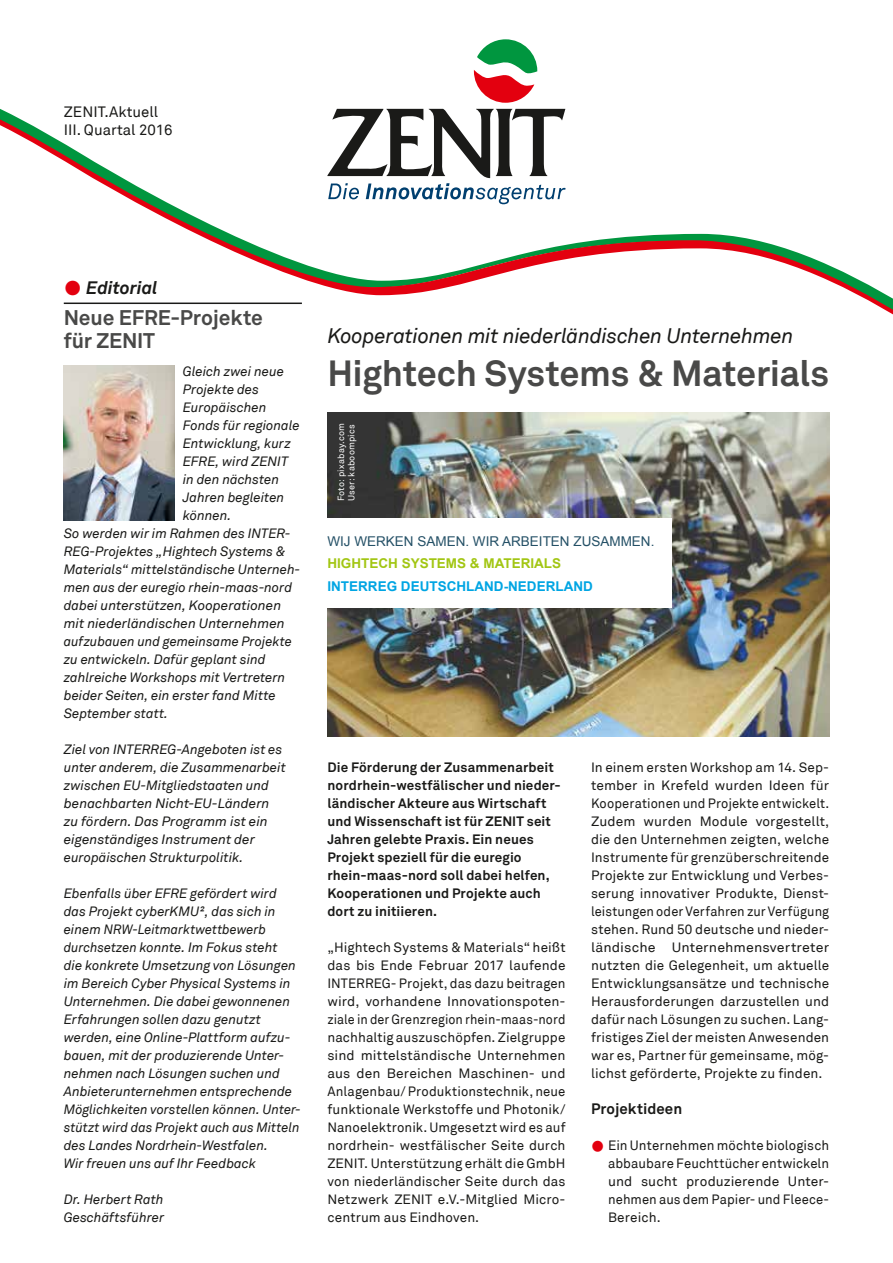
<style>
.page{position:relative;width:893px;height:1263px;background:#fff}
.page>*{position:absolute;margin:0;border:0;box-sizing:border-box;transform-origin:0 0}
.t1{font:700 36px "Akkurat";letter-spacing:-.01em;color:#494948}
.t2{font:italic 21px "Akkurat";letter-spacing:-.02em;color:#1a1a18}
.t3{font:700 21px/22.5px "Akkurat";letter-spacing:-.01em;color:#494948}
.t4{font:italic 700 18px "Akkurat";letter-spacing:-.005em;color:#1a1a18}
.t5{font:15px/18px "Akkurat";color:#1a1a18}
.t6{font:700 15px "Akkurat";letter-spacing:.005em;color:#1a1a18}
.t7{font:13.5px/18px "Akkurat";letter-spacing:.005em;color:#1a1a18;text-align:justify}
.t8{font:italic 13.5px/18px "Akkurat";letter-spacing:-.005em;color:#1a1a18}
.t9{font:700 13.5px/18px "Akkurat";letter-spacing:.01em;color:#1a1a18}
.t10{font:13.5px "Arial";color:#245066}
.t11{font:700 13.5px "Arial";color:#00a5e3}
.t12{font:700 13.5px "Arial";color:#a2c613}
.t13{font:9px/10.5px "Akkurat";letter-spacing:.02em;color:#fff}
.s1{font-family:"Button Bonus Circle Negative";font-weight:400;font-style:normal;color:#e3000f}
.s2{font-family:"Button Bonus Circle Negative";color:#e3000f}
</style>
<div class="page">
<svg style="left:474px;top:39px;width:63px;height:64px"></svg>
<svg style="left:0;top:109px;width:566px;height:10px"></svg>
<svg style="left:0;top:119px;width:893px;height:196px"></svg>
<hr style="left:64px;top:303px;width:238px;height:1px;background:#1a1a18">
<img style="left:64px;top:366px;width:110px;height:154px">
<img style="left:327px;top:412px;width:502px;height:324px">
<div style="left:327px;top:519px;width:345px;height:89px;background:#fff"></div>
<p class="t5" style="left:64px;top:103px;width:110px">ZENIT.Aktuell<br>III. Quartal 2016</p>
<h3 class="t4" style="left:64px;top:276px;width:95px"><span class="s1">£</span> Editorial</h3>
<h2 class="t3" style="left:64px;top:307px;width:201px">Neue EFRE-Projekte für ZENIT</h2>
<p class="t8" style="left:183px;top:363px;width:103px">Gleich zwei neue</p>
<p class="t8" style="left:183px;top:381px;width:78px">Projekte des</p>
<p class="t8" style="left:183px;top:399px;width:85px">Europäischen</p>
<p class="t8" style="left:183px;top:417px;width:118px">Fonds für regionale</p>
<p class="t8" style="left:183px;top:435px;width:110px">Entwicklung, kurz</p>
<p class="t8" style="left:183px;top:453px;width:107px">EFRE, wird ZENIT</p>
<p class="t8" style="left:183px;top:471px;width:98px">in den nächsten</p>
<p class="t8" style="left:183px;top:489px;width:103px">Jahren begleiten</p>
<p class="t8" style="left:183px;top:507px;width:50px">können.</p>
<p class="t8" style="left:64px;top:525px;width:229px">So werden wir im Rahmen des INTER-</p>
<p class="t8" style="left:64px;top:543px;width:223px">REG-Projektes „Hightech Systems &amp;</p>
<p class="t8" style="left:64px;top:561px;width:236px">Materials“ mittelständische Unterneh-</p>
<p class="t8" style="left:64px;top:579px;width:230px">men aus der euregio rhein-maas-nord</p>
<p class="t8" style="left:64px;top:597px;width:219px">dabei unterstützen, Kooperationen</p>
<p class="t8" style="left:64px;top:615px;width:223px">mit niederländischen Unternehmen</p>
<p class="t8" style="left:64px;top:633px;width:230px">aufzubauen und gemeinsame Projekte</p>
<p class="t8" style="left:64px;top:651px;width:203px">zu entwickeln. Dafür geplant sind</p>
<p class="t8" style="left:64px;top:669px;width:223px">zahlreiche Workshops mit Vertretern</p>
<p class="t8" style="left:64px;top:687px;width:214px">beider Seiten, ein erster fand Mitte</p>
<p class="t8" style="left:64px;top:705px;width:106px">September statt.</p>
<p class="t8" style="left:64px;top:741px;width:224px">Ziel von INTERREG-Angeboten ist es unter anderem, die Zusammenarbeit zwischen EU-Mitgliedstaaten und benachbarten Nicht-EU-Ländern zu fördern. Das Programm ist ein eigenständiges Instrument der europäischen Strukturpolitik.</p>
<p class="t8" style="left:64px;top:885px;width:239px">Ebenfalls über EFRE gefördert wird das Projekt cyberKMU², das sich in einem NRW-Leitmarktwettbewerb durchsetzen konnte. Im Fokus steht<br>die konkrete Umsetzung von Lösungen im Bereich Cyber Physical Systems in Unternehmen. Die dabei gewonnenen Erfahrungen sollen dazu genutzt werden, eine Online-Plattform aufzu&shy;bauen, mit der produzierende Unter&shy;nehmen nach Lösungen suchen und Anbieterunternehmen entsprechende Möglichkeiten vorstellen können. Unter&shy;stützt wird das Projekt auch aus Mitteln des Landes Nordrhein-Westfalen.<br>Wir freuen uns auf Ihr Feedback</p>
<p class="t8" style="left:64px;top:1191px;width:102px">Dr. Herbert Rath<br>Geschäftsführer</p>
<h2 class="t2" style="left:327px;top:323px;width:467px">Kooperationen mit niederländischen Unternehmen</h2>
<h1 class="t1" style="left:327px;top:351px;width:503px">Hightech Systems &amp; Materials</h1>
<p class="t13" style="left:336px;top:501px;width:80px;rotate:-90deg">Foto: pixabay.com<br>User: kaboompics</p>
<p class="t10" style="left:327px;top:532px;width:329px">WIJ WERKEN SAMEN. WIR ARBEITEN ZUSAMMEN.</p>
<p class="t12" style="left:327px;top:555px;width:235px">HIGHTECH SYSTEMS &amp; MATERIALS</p>
<p class="t11" style="left:327px;top:577px;width:267px">INTERREG DEUTSCHLAND-NEDERLAND</p>
<p class="t9" style="left:327px;top:759px;width:235px">Die Förderung der Zusammenarbeit nordrhein-westfälischer und nieder&shy;ländischer Akteure aus Wirtschaft und Wissenschaft ist für ZENIT seit Jahren gelebte Praxis. Ein neues Projekt speziell für die euregio rhein-maas-nord soll dabei helfen, Kooperationen und Projekte auch dort zu initiieren.</p>
<p class="t7" style="left:327px;top:939px;width:240px">„Hightech Systems &amp; Materials“ heißt das bis Ende Februar 2017 laufende INTERREG- Projekt, das dazu beitragen wird, vorhandene Innovationspoten&shy;ziale in der Grenzregion rhein-maas-nord nachhaltig auszuschöpfen. Zielgruppe sind mittelständische Unternehmen aus den Bereichen Maschinen- und Anlagenbau/ Produktionstechnik, neue funktionale Werkstoffe und Photonik/ Nanoelektronik. Umgesetzt wird es auf nordrhein- westfälischer Seite durch ZENIT. Unterstützung erhält die GmbH von niederländischer Seite durch das Netzwerk ZENIT e.V.-Mitglied Micro&shy;centrum aus Eindhoven.</p>
<p class="t7" style="left:591px;top:759px;width:240px">In einem ersten Workshop am 14. Sep&shy;tember in Krefeld wurden Ideen für Kooperationen und Projekte entwickelt.<br>Zudem wurden Module vorgestellt, die den Unternehmen zeigten, welche Instrumente für grenzüberschreitende Projekte zur Entwicklung und Verbes&shy;serung innovativer Produkte, Dienst&shy;leistungen oder Verfahren zur Verfügung stehen. Rund 50 deutsche und nieder&shy;ländische Unternehmensvertreter nutzten die Gelegenheit, um aktuelle Entwicklungsansätze und technische Herausforderungen darzustellen und dafür nach Lösungen zu suchen. Lang&shy;fristiges Ziel der meisten Anwesenden war es, Partner für gemeinsame, mög&shy;lichst geförderte, Projekte zu finden.</p>
<p class="t6" style="left:591px;top:1100px;width:93px">Projektideen</p>
<p class="t7" style="left:608px;top:1137px;width:223px;text-align:left;text-indent:-17px"><span class="s2">£</span> Ein Unternehmen möchte biologisch abbaubare Feuchttücher entwickeln und sucht produzierende Unter&shy;nehmen aus dem Papier- und Fleece-<br>Bereich.</p>
</div>
